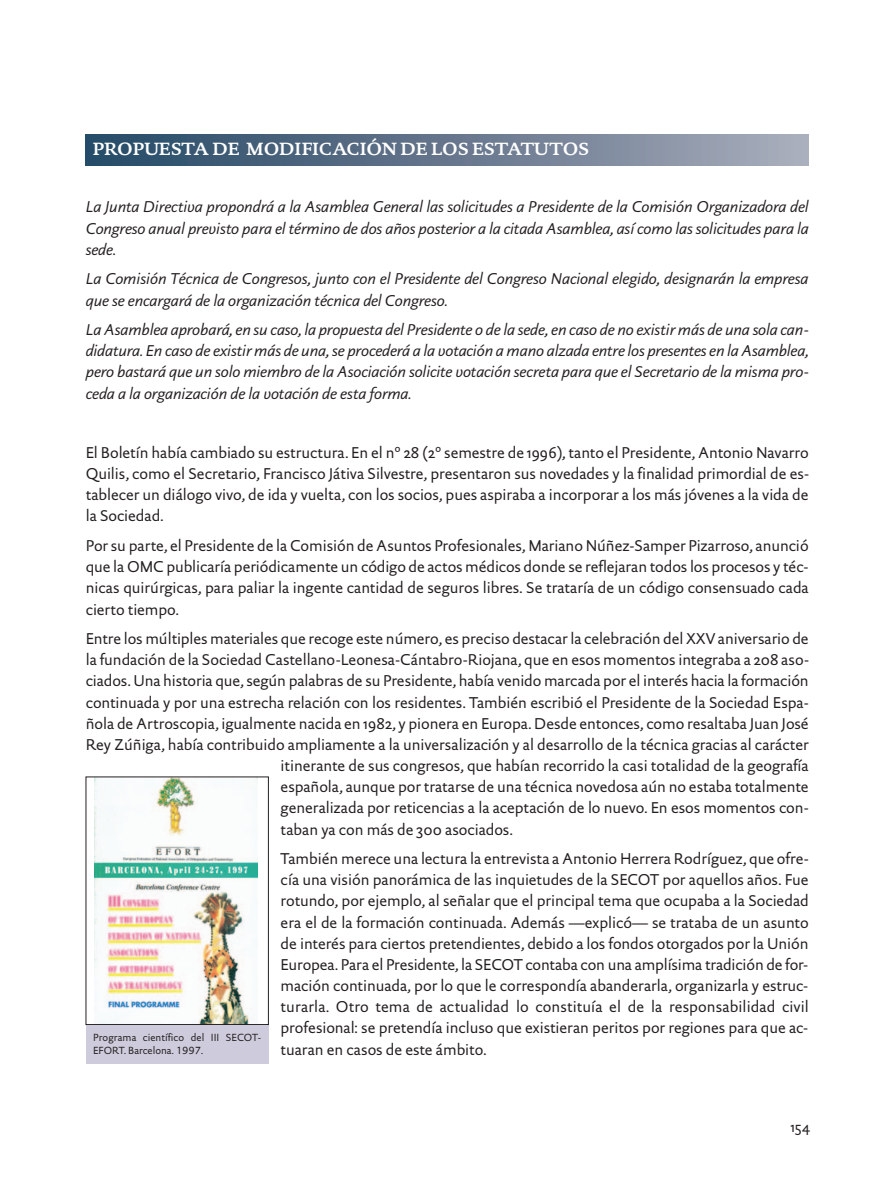
<style>
.page{position:relative;width:893px;height:1190px;background:#fff}
.page>*{position:absolute;margin:0;border:0;box-sizing:border-box;transform-origin:0 0}
.t1{font:700 18px "DTL Documenta ST";color:#fff}
.t2{font:15.9px/21.1px "DTL Documenta Sans ST";letter-spacing:-.005em;color:#231f20;text-align:justify}
.t3{font:italic 15.9px/21.1px "DTL Documenta Sans ST";letter-spacing:-.01em;color:#231f20;text-align:justify}
.t4{font:15px "DTL Documenta Sans ST";color:#231f20}
.t5{font:10.5px/12.6px "DTL Documenta Sans T";color:#231f20}
</style>
<div class="page">
<div style="left:86px;top:134px;width:723px;height:32px;background:linear-gradient(to right,#244764,#a9abba)"></div>
<img style="left:94px;top:779px;width:163px;height:244px">
<div style="left:86px;top:777px;width:183px;height:248px;border:1px solid #231f20"></div>
<div style="left:86px;top:1025px;width:183px;height:39px;background:#cecbdc"></div>
<p class="t1" style="left:93px;top:141px;width:498px">PROPUESTA DE MODIFICACIÓN DE LOS ESTATUTOS</p>
<p class="t3" style="left:86px;top:198px;width:724px">La Junta Directiva propondrá a la Asamblea General las solicitudes a Presidente de la Comisión Organizadora del Congreso anual previsto para el término de dos años posterior a la citada Asamblea, así como las solicitudes para la sede.</p>
<p class="t3" style="left:86px;top:270px;width:724px">La Comisión Técnica de Congresos, junto con el Presidente del Congreso Nacional elegido, designarán la empresa que se encargará de la organización técnica del Congreso.</p>
<p class="t3" style="left:86px;top:320px;width:725px">La Asamblea aprobará, en su caso, la propuesta del Presidente o de la sede, en caso de no existir más de una sola can&shy;didatura. En caso de existir más de una, se procederá a la votación a mano alzada entre los presentes en la Asamblea, pero bastará que un solo miembro de la Asociación solicite votación secreta para que el Secretario de la misma pro&shy;ceda a la organización de la votación de esta forma.</p>
<p class="t2" style="left:86px;top:443px;width:725px">El Boletín había cambiado su estructura. En el nº 28 (2º semestre de 1996), tanto el Presidente, Antonio Navarro Quilis, como el Secretario, Francisco Játiva Silvestre, presentaron sus novedades y la finalidad primordial de es&shy;tablecer un diálogo vivo, de ida y vuelta, con los socios, pues aspiraba a incorporar a los más jóvenes a la vida de la Sociedad.</p>
<p class="t2" style="left:86px;top:536px;width:724px">Por su parte, el Presidente de la Comisión de Asuntos Profesionales, Mariano Núñez-Samper Pizarroso, anunció que la OMC publicaría periódicamente un código de actos médicos donde se reflejaran todos los procesos y téc&shy;nicas quirúrgicas, para paliar la ingente cantidad de seguros libres. Se trataría de un código consensuado cada cierto tiempo.</p>
<p class="t2" style="left:86px;top:629px;width:724px">Entre los múltiples materiales que recoge este número, es preciso destacar la celebración del XXV aniversario de</p>
<p class="t2" style="left:86px;top:651px;width:725px">la fundación de la Sociedad Castellano-Leonesa-Cántabro-Riojana, que en esos momentos integraba a 208 aso-</p>
<p class="t2" style="left:86px;top:672px;width:724px">ciados. Una historia que, según palabras de su Presidente, había venido marcada por el interés hacia la formación</p>
<p class="t2" style="left:86px;top:693px;width:724px">continuada y por una estrecha relación con los residentes. También escribió el Presidente de la Sociedad Espa-</p>
<p class="t2" style="left:86px;top:714px;width:724px">ñola de Artroscopia, igualmente nacida en 1982, y pionera en Europa. Desde entonces, como resaltaba Juan José</p>
<p class="t2" style="left:86px;top:735px;width:724px">Rey Zúñiga, había contribuido ampliamente a la universalización y al desarrollo de la técnica gracias al carácter</p>
<p class="t2" style="left:281px;top:756px;width:530px">itinerante de sus congresos, que habían recorrido la casi totalidad de la geografía</p>
<p class="t2" style="left:281px;top:777px;width:529px">española, aunque por tratarse de una técnica novedosa aún no estaba totalmente</p>
<p class="t2" style="left:281px;top:799px;width:530px">generalizada por reticencias a la aceptación de lo nuevo. En esos momentos con-</p>
<p class="t2" style="left:281px;top:820px;width:234px">taban ya con más de 300 asociados.</p>
<p class="t2" style="left:281px;top:849px;width:530px">También merece una lectura la entrevista a Antonio Herrera Rodríguez, que ofre&shy;cía una visión panorámica de las inquietudes de la SECOT por aquellos años. Fue rotundo, por ejemplo, al señalar que el principal tema que ocupaba a la Sociedad era el de la formación continuada. Además —explicó— se trataba de un asunto de interés para ciertos pretendientes, debido a los fondos otorgados por la Unión Europea. Para el Presidente, la SECOT contaba con una amplísima tradición de for&shy;mación continuada, por lo que le correspondía abanderarla, organizarla y estruc&shy;turarla. Otro tema de actualidad lo constituía el de la responsabilidad civil profesional: se pretendía incluso que existieran peritos por regiones para que ac&shy;tuaran en casos de este ámbito.</p>
<p class="t5" style="left:93px;top:1032px;width:169px">Programa científico del III SECOT-<br>EFORT. Barcelona. 1997.</p>
<p class="t4" style="left:791px;top:1120px;width:21px">154</p>
</div>
